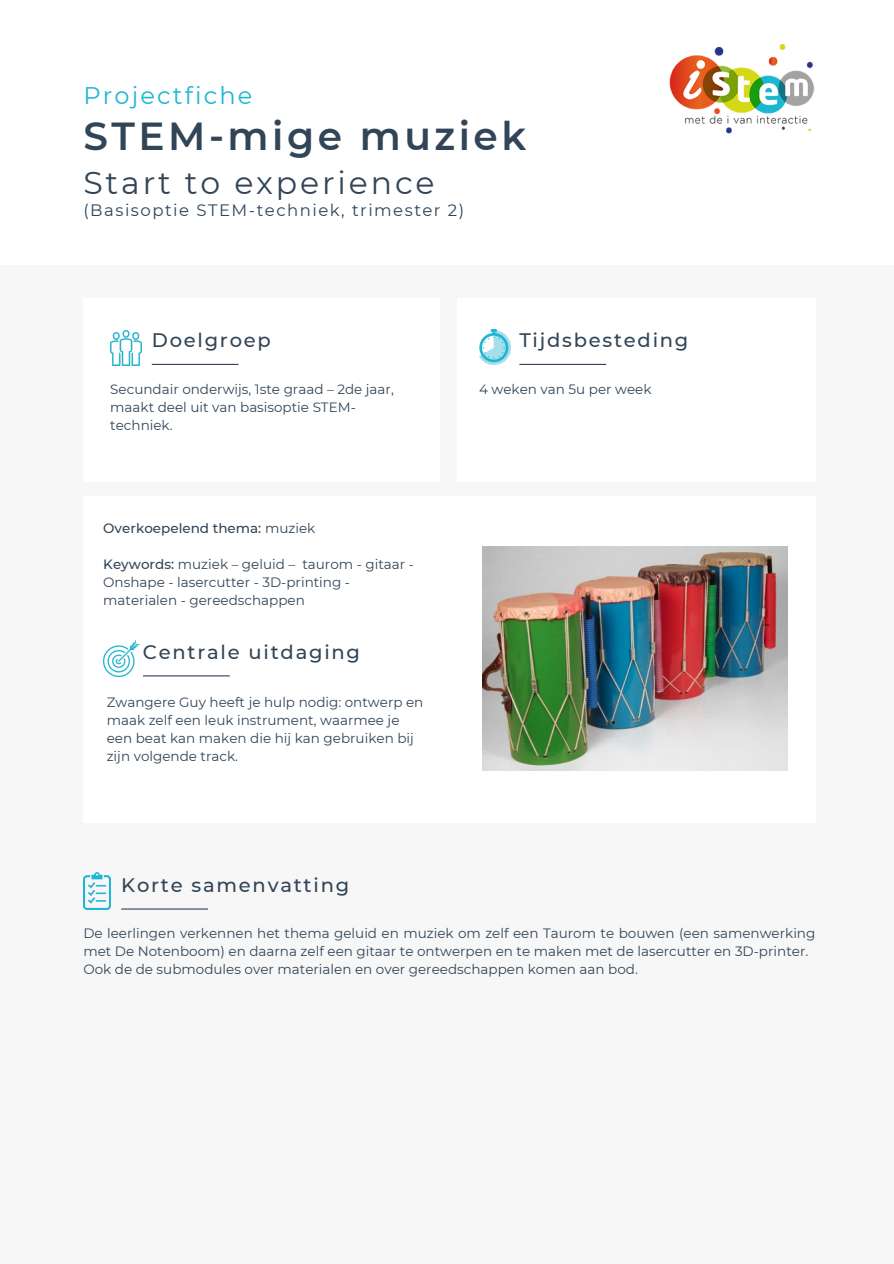
<style>
.page{position:relative;width:894px;height:1264px;background:#fff}
.page>*{position:absolute;margin:0;border:0;box-sizing:border-box;transform-origin:0 0}
.t1{font:600 39px "Montserrat";letter-spacing:.09em;color:#324557}
.t2{font:31.5px "Montserrat";letter-spacing:.09em;color:#324557}
.t3{font:24px "Montserrat";letter-spacing:.09em;color:#1db7d3}
.t4{font:500 19.5px "Montserrat";letter-spacing:.09em;color:#324557}
.t5{font:16.5px "Montserrat";letter-spacing:.09em;color:#324557}
.t6{font:13.5px/18px "Montserrat";color:#324557}
.t7{font:500 13.5px "Montserrat";color:#324557}
.s1{font-weight:400}
.s2{font-weight:500}
</style>
<div class="page">
<img style="left:669px;top:44px;width:146px;height:90px">
<div style="left:0;top:265px;width:893px;height:998px;background:#f7f7f7"></div>
<div style="left:456px;top:298px;width:359px;height:184px;background:#fff"></div>
<div style="left:83px;top:298px;width:356px;height:184px;background:#fff"></div>
<hr style="left:152px;top:364px;width:86px;height:1px;background:#324557">
<hr style="left:519px;top:364px;width:87px;height:1px;background:#324557">
<div style="left:83px;top:496px;width:732px;height:327px;background:#fff"></div>
<hr style="left:121px;top:908px;width:87px;height:1px;background:#324557">
<img style="left:83px;top:873px;width:27px;height:36px">
<img style="left:110px;top:330px;width:32px;height:35px">
<img style="left:479px;top:329px;width:31px;height:35px">
<hr style="left:143px;top:675px;width:87px;height:1px;background:#324557">
<img style="left:103px;top:640px;width:36px;height:36px">
<img style="left:482px;top:547px;width:304px;height:223px">
<p class="t3" style="left:83px;top:81px;width:170px">Projectfiche</p>
<p class="t1" style="left:83px;top:112px;width:444px">STEM-mige muziek</p>
<p class="t2" style="left:83px;top:164px;width:352px">Start to experience</p>
<p class="t5" style="left:83px;top:200px;width:382px">(Basisoptie STEM-techniek, trimester 2)</p>
<p class="t4" style="left:152px;top:328px;width:121px">Doelgroep</p>
<p class="t6" style="left:110px;top:380px;width:285px">Secundair onderwijs, 1ste graad – 2de jaar, maakt deel uit van basisoptie STEM&shy;techniek.</p>
<p class="t7" style="left:103px;top:520px;width:213px">Overkoepelend thema: <span class="s1">muziek</span></p>
<p class="t6" style="left:103px;top:555px;width:312px"><span class="s2">Keywords:</span> muziek – geluid – taurom - gitaar -<br>Onshape - lasercutter - 3D-printing - materialen - gereedschappen</p>
<p class="t4" style="left:143px;top:640px;width:218px">Centrale uitdaging</p>
<p class="t6" style="left:107px;top:693px;width:318px">Zwangere Guy heeft je hulp nodig: ontwerp en maak zelf een leuk instrument, waarmee je een beat kan maken die hij kan gebruiken bij zijn volgende track.</p>
<p class="t4" style="left:121px;top:873px;width:229px">Korte samenvatting</p>
<p class="t4" style="left:519px;top:328px;width:170px">Tijdsbesteding</p>
<p class="t6" style="left:479px;top:380px;width:174px">4 weken van 5u per week</p>
<p class="t6" style="left:83px;top:924px;width:733px">De leerlingen verkennen het thema geluid en muziek om zelf een Taurom te bouwen (een samenwerking met De Notenboom) en daarna zelf een gitaar te ontwerpen en te maken met de lasercutter en 3D-printer.</p>
<p class="t6" style="left:83px;top:960px;width:556px">Ook de de submodules over materialen en over gereedschappen komen aan bod.</p>
</div>
